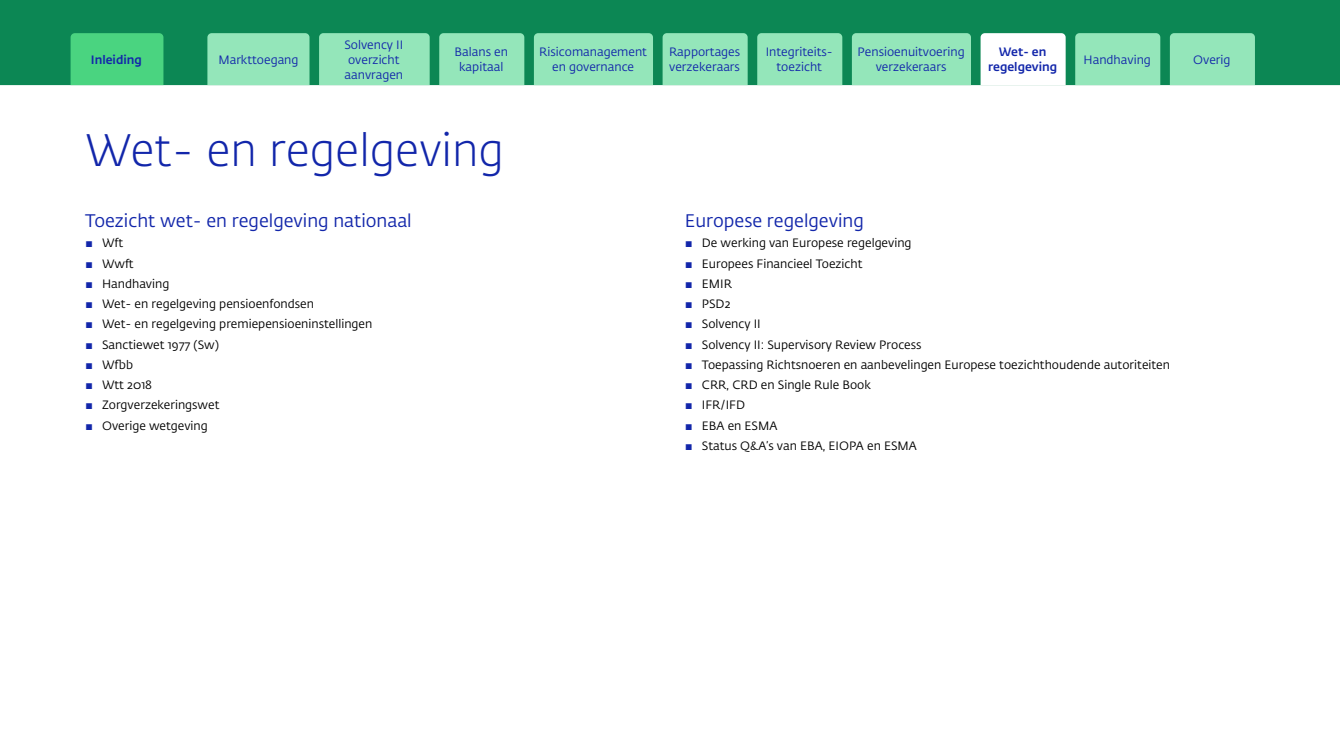
<style>
.page{position:relative;width:1340px;height:754px;background:#fff}
.page>*{position:absolute;margin:0;border:0;box-sizing:border-box;transform-origin:0 0}
.H2_Hoofdstuktitel{font:300 45px "DNB Fedra";color:#1226aa}
.H3_Paragraafkop{font:18px "DNB Fedra";color:#1226aa}
.t1{font:12px "DNB Fedra";color:#000}
.t2{font:12px/15px "DNB Fedra";color:#1226aa;text-align:center}
.t3{font:500 12px/15px "DNB Fedra";color:#1226aa;text-align:center}
.s1{font-size:10.5px;color:#1226aa}
</style>
<div class="page">
<div style="left:0;top:0;width:1339px;height:85px;background:#0c8754"></div>
<div style="left:71px;top:33px;width:92px;height:52px;background:#4ad480"></div>
<div style="left:319px;top:33px;width:110px;height:52px;background:#94e6ba"></div>
<div style="left:534px;top:33px;width:119px;height:52px;background:#94e6ba"></div>
<div style="left:851px;top:33px;width:120px;height:52px;background:#94e6ba"></div>
<svg style="left:980px;top:33px;width:85px;height:52px"></svg>
<div style="left:439px;top:33px;width:85px;height:52px;background:#94e6ba"></div>
<div style="left:662px;top:33px;width:85px;height:52px;background:#94e6ba"></div>
<div style="left:757px;top:33px;width:85px;height:52px;background:#94e6ba"></div>
<div style="left:1075px;top:33px;width:85px;height:52px;background:#94e6ba"></div>
<div style="left:1169px;top:33px;width:85px;height:52px;background:#94e6ba"></div>
<div style="left:207px;top:33px;width:102px;height:52px;background:#94e6ba"></div>
<p class="t3" style="left:91px;top:52px;width:52px">Inleiding</p>
<p class="t2" style="left:344px;top:37px;width:60px;text-align:left">Solvency II overzicht aanvragen</p>
<p class="t2" style="left:539px;top:45px;width:109px">Risicomanagement en governance</p>
<p class="t2" style="left:857px;top:45px;width:109px">Pensioenuitvoering verzekeraars</p>
<p class="t3" style="left:988px;top:45px;width:70px">Wet- en regelgeving</p>
<p class="t2" style="left:454px;top:45px;width:55px">Balans en kapitaal</p>
<p class="t2" style="left:669px;top:45px;width:73px;text-align:left">Rapportages verzekeraars</p>
<p class="t2" style="left:765px;top:45px;width:66px">Integriteits&shy;toezicht</p>
<p class="t2" style="left:218px;top:52px;width:82px">Markttoegang</p>
<p class="t2" style="left:1083px;top:52px;width:69px">Handhaving</p>
<p class="t2" style="left:1193px;top:52px;width:39px">Overig</p>
<h2 class="H2_Hoofdstuktitel" style="left:85px;top:123px;width:420px">Wet- en regelgeving</h2>
<h3 class="H3_Paragraafkop" style="left:85px;top:210px;width:328px">Toezicht wet- en regelgeving nationaal</h3>
<p class="t1" style="left:85px;top:236px;width:40px"><span class="s1">▪</span> Wft</p>
<p class="t1" style="left:85px;top:256px;width:50px"><span class="s1">▪</span> Wwft</p>
<p class="t1" style="left:85px;top:276px;width:86px"><span class="s1">▪</span> Handhaving</p>
<p class="t1" style="left:85px;top:296px;width:230px"><span class="s1">▪</span> Wet- en regelgeving pensioenfondsen</p>
<p class="t1" style="left:85px;top:317px;width:289px"><span class="s1">▪</span> Wet- en regelgeving premiepensioeninstellingen</p>
<p class="t1" style="left:85px;top:337px;width:135px"><span class="s1">▪</span> Sanctiewet 1977 (Sw)</p>
<p class="t1" style="left:85px;top:357px;width:50px"><span class="s1">▪</span> Wfbb</p>
<p class="t1" style="left:85px;top:377px;width:69px"><span class="s1">▪</span> Wtt 2018</p>
<p class="t1" style="left:85px;top:398px;width:136px"><span class="s1">▪</span> Zorgverzekeringswet</p>
<p class="t1" style="left:85px;top:418px;width:124px"><span class="s1">▪</span> Overige wetgeving</p>
<h3 class="H3_Paragraafkop" style="left:685px;top:210px;width:180px">Europese regelgeving</h3>
<p class="t1" style="left:685px;top:236px;width:228px"><span class="s1">▪</span> De werking van Europese regelgeving</p>
<p class="t1" style="left:685px;top:256px;width:179px"><span class="s1">▪</span> Europees Financieel Toezicht</p>
<p class="t1" style="left:685px;top:276px;width:49px"><span class="s1">▪</span> EMIR</p>
<p class="t1" style="left:685px;top:296px;width:47px"><span class="s1">▪</span> PSD2</p>
<p class="t1" style="left:685px;top:317px;width:77px"><span class="s1">▪</span> Solvency II</p>
<p class="t1" style="left:685px;top:337px;width:238px"><span class="s1">▪</span> Solvency II: Supervisory Review Process</p>
<p class="t1" style="left:685px;top:357px;width:486px"><span class="s1">▪</span> Toepassing Richtsnoeren en aanbevelingen Europese toezichthoudende autoriteiten</p>
<p class="t1" style="left:685px;top:377px;width:187px"><span class="s1">▪</span> CRR, CRD en Single Rule Book</p>
<p class="t1" style="left:685px;top:398px;width:62px"><span class="s1">▪</span> IFR/IFD</p>
<p class="t1" style="left:685px;top:418px;width:94px"><span class="s1">▪</span> EBA en ESMA</p>
<p class="t1" style="left:685px;top:438px;width:233px"><span class="s1">▪</span> Status Q&amp;A’s van EBA, EIOPA en ESMA</p>
</div>
